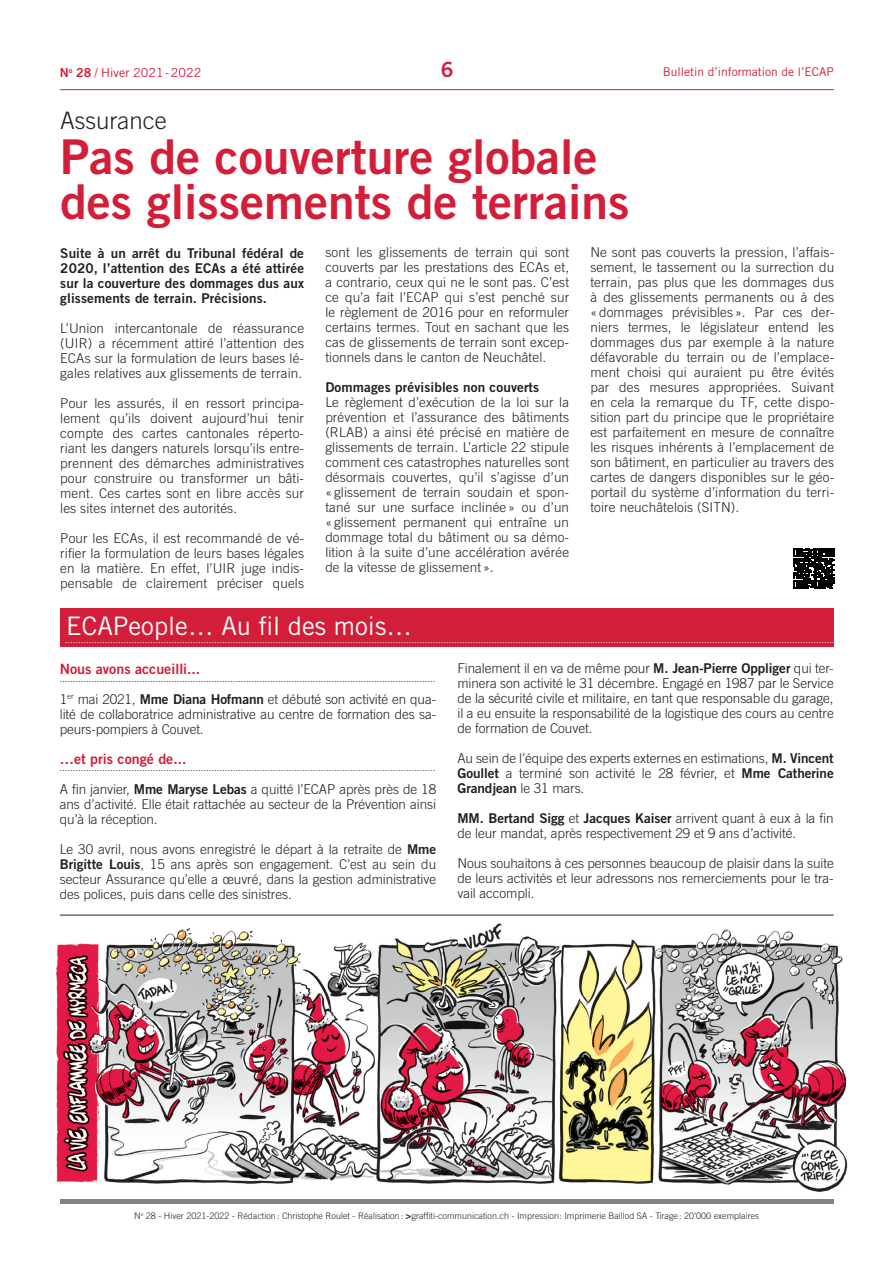
<style>
.page{position:relative;width:893px;height:1263px;background:#fff}
.page>*{position:absolute;margin:0;border:0;box-sizing:border-box;transform-origin:0 0}
.t1{font:48px "Trade Gothic Bold Two";color:#d31e39}
.t2{font:25.5px "Trade Gothic";color:#fff}
.t3{font:300 24px "Trade Gothic";color:#231f20}
.t4{font:21px "Trade Gothic Bold Two";color:#d31e39}
.t5{font:14.25px "Trade Gothic Bold Two";color:#d31e39}
.t6{font:300 13.5px/15px "Trade Gothic";letter-spacing:-.005em;color:#231f20;text-align:justify}
.t7{font:13.5px/15px "Trade Gothic Bold Two";letter-spacing:.01em;color:#231f20;text-align:justify}
.t8{font:12.45px "Trade Gothic";color:#d31e39}
.t9{font:12px "Trade Gothic";color:#d31e39}
.t10{font:300 9px "Ubuntu";color:#fff}
.t11{font:300 9px "Ubuntu";color:#231f20}
.t12{font:300 9px "Trade Gothic";color:#231f20}
.s1{font-family:"Trade Gothic Bold Two"}
.s2{font-family:"Trade Gothic Bold Two";font-weight:400}
.s3{font-weight:700}
</style>
<div class="page">
<hr style="left:60px;top:1199px;width:774px;height:4px;background:#808285">
<hr style="left:60px;top:89px;width:774px;height:1px;background:#d31e39">
<hr style="left:60px;top:915px;width:774px;height:1px;background:#231f20">
<img style="left:56px;top:924px;width:792px;height:268px">
<div style="left:60px;top:609px;width:774px;height:38px;background:#d31e39"></div>
<svg style="left:793px;top:548px;width:42px;height:41px"></svg>
<svg style="left:794px;top:548px;width:40px;height:41px"></svg>
<p class="t8" style="left:60px;top:65px;width:143px"><span class="s1">N</span><sup>o</sup> <span class="s1">28</span> / Hiver 2021-2022</p>
<p class="t4" style="left:441px;top:57px;width:14px">6</p>
<p class="t9" style="left:663px;top:64px;width:173px">Bulletin d’information de l’ECAP</p>
<p class="t3" style="left:60px;top:107px;width:108px">Assurance</p>
<p class="t1" style="left:60px;top:128px;width:539px">Pas de couverture globale</p>
<p class="t1" style="left:60px;top:173px;width:571px">des glissements de terrains</p>
<p class="t7" style="left:60px;top:245px;width:245px">Suite à un arrêt du Tribunal fédéral de 2020, l’attention des ECAs a été attirée sur la couverture des dommages dus aux glissements de terrain. Précisions.</p>
<p class="t6" style="left:60px;top:320px;width:245px">L’Union intercantonale de réassurance (UIR) a récemment attiré l’attention des ECAs sur la formulation de leurs bases lé&shy;gales relatives aux glissements de terrain.</p>
<p class="t6" style="left:60px;top:395px;width:245px">Pour les assurés, il en ressort principa&shy;lement qu’ils doivent aujourd’hui tenir compte des cartes cantonales réperto&shy;riant les dangers naturels lorsqu’ils entre&shy;prennent des démarches administratives pour construire ou transformer un bâti&shy;ment. Ces cartes sont en libre accès sur les sites internet des autorités.</p>
<p class="t6" style="left:60px;top:530px;width:245px">Pour les ECAs, il est recommandé de vé&shy;rifier la formulation de leurs bases légales en la matière. En effet, l’UIR juge indis&shy;pensable de clairement préciser quels</p>
<p class="t6" style="left:325px;top:245px;width:245px">sont les glissements de terrain qui sont couverts par les prestations des ECAs et, a contrario, ceux qui ne le sont pas. C’est ce qu’a fait l’ECAP qui s’est penché sur le règlement de 2016 pour en reformuler certains termes. Tout en sachant que les cas de glissements de terrain sont excep&shy;tionnels dans le canton de Neuchâtel.</p>
<p class="t7" style="left:325px;top:380px;width:215px">Dommages prévisibles non couverts</p>
<p class="t6" style="left:325px;top:395px;width:245px">Le règlement d’exécution de la loi sur la prévention et l’assurance des bâtiments (RLAB) a ainsi été précisé en matière de glissements de terrain. L’article 22 stipule comment ces catastrophes naturelles sont désormais couvertes, qu’il s’agisse d’un « glissement de terrain soudain et spon&shy;tané sur une surface inclinée » ou d’un « glissement permanent qui entraîne un dommage total du bâtiment ou sa démo&shy;lition à la suite d’une accélération avérée de la vitesse de glissement ».</p>
<p class="t6" style="left:590px;top:245px;width:245px">Ne sont pas couverts la pression, l’affais&shy;sement, le tassement ou la surrection du terrain, pas plus que les dommages dus à des glissements permanents ou à des « dommages prévisibles ». Par ces der&shy;niers termes, le législateur entend les dommages dus par exemple à la nature défavorable du terrain ou de l’emplace&shy;ment choisi qui auraient pu être évités par des mesures appropriées. Suivant en cela la remarque du TF, cette dispo&shy;sition part du principe que le propriétaire est parfaitement en mesure de connaître les risques inhérents à l’emplacement de son bâtiment, en particulier au travers des cartes de dangers disponibles sur le géo&shy;portail du système d’information du terri&shy;toire neuchâtelois (SITN).</p>
<p class="t2" style="left:66px;top:610px;width:347px">ECAPeople… Au fil des mois…</p>
<p class="t5" style="left:60px;top:660px;width:142px">Nous avons accueilli...</p>
<p class="t6" style="left:60px;top:691px;width:378px">1<sup>er</sup> mai 2021, <span class="s2">Mme Diana Hofmann</span> et débuté son activité en qua&shy;lité de collaboratrice administrative au centre de formation des sa&shy;peurs-pompiers à Couvet.</p>
<p class="t5" style="left:60px;top:750px;width:128px">…et pris congé de...</p>
<p class="t6" style="left:60px;top:781px;width:378px">A fin janvier, <span class="s2">Mme Maryse Lebas</span> a quitté l’ECAP après près de 18 ans d’activité. Elle était rattachée au secteur de la Prévention ainsi qu’à la réception.</p>
<p class="t6" style="left:60px;top:841px;width:378px">Le 30 avril, nous avons enregistré le départ à la retraite de <span class="s2">Mme Brigitte Louis</span>, 15 ans après son engagement. C’est au sein du secteur Assurance qu’elle a œuvré, dans la gestion administrative des polices, puis dans celle des sinistres.</p>
<p class="t10" style="left:65px;top:635px;width:771px">.................................................................................................................................................................................................................................................................................................</p>
<p class="t6" style="left:457px;top:661px;width:378px">Finalement il en va de même pour <span class="s2">M. Jean-Pierre Oppliger</span> qui ter&shy;minera son activité le 31 décembre. Engagé en 1987 par le Service de la sécurité civile et militaire, en tant que responsable du garage, il a eu ensuite la responsabilité de la logistique des cours au centre de formation de Couvet.</p>
<p class="t6" style="left:457px;top:751px;width:378px">Au sein de l’équipe des experts externes en estimations, <span class="s2">M. Vincent Goullet</span> a terminé son activité le 28 février, et <span class="s2">Mme Catherine Grandjean</span> le 31 mars.</p>
<p class="t6" style="left:457px;top:811px;width:378px"><span class="s2">MM. Bertand Sigg</span> et <span class="s2">Jacques Kaiser</span> arrivent quant à eux à la fin de leur mandat, après respectivement 29 et 9 ans d’activité.</p>
<p class="t6" style="left:457px;top:856px;width:378px">Nous souhaitons à ces personnes beaucoup de plaisir dans la suite de leurs activités et leur adressons nos remerciements pour le tra&shy;vail accompli.</p>
<p class="t11" style="left:60px;top:673px;width:377px">.............................................................................................................................................</p>
<p class="t11" style="left:60px;top:763px;width:377px">.............................................................................................................................................</p>
<p class="t12" style="left:134px;top:1210px;width:626px">N<sup>o</sup> 28 - Hiver 2021-2022 - Rédaction: Christophe Roulet - Réalisation: <span class="s3">&gt;</span>graffiti-communication.ch - Impression: Imprimerie Baillod SA - Tirage: 20’000 exemplaires</p>
</div>
